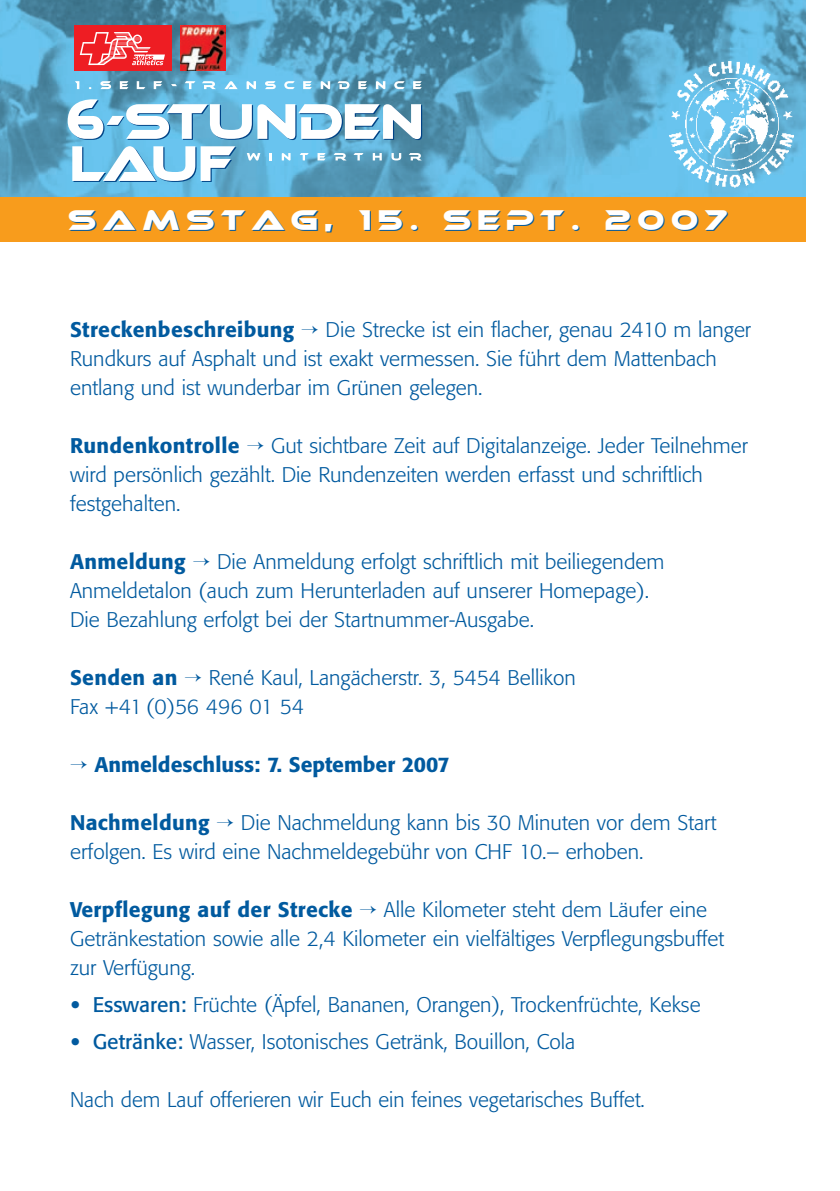
<style>
.page{position:relative;width:840px;height:1191px;background:#fff}
.page>*{position:absolute;margin:0;border:0;box-sizing:border-box;transform-origin:0 0}
.t1{font:27.4px "Ethnocentric";letter-spacing:.25em;color:#015a9f}
.t2{font:300 21px/29px "Formata";color:#015a9f}
.t3{font:500 21px "Formata";color:#015a9f}
.s1{font-weight:500}
.s2{font-family:"Frutiger"}
.s3{font-weight:400}
</style>
<div class="page">
<img style="left:0;top:0;width:805px;height:197px">
<div style="left:0;top:197px;width:805px;height:170px;background:#f89c1c"></div>
<div style="left:0;top:242px;width:839px;height:174px;background:#fff"></div>
<svg style="left:75px;top:81px;width:4px;height:8px"></svg>
<svg style="left:100px;top:81px;width:11px;height:8px"></svg>
<svg style="left:120px;top:81px;width:8px;height:8px"></svg>
<svg style="left:137px;top:81px;width:8px;height:8px"></svg>
<svg style="left:154px;top:81px;width:8px;height:8px"></svg>
<svg style="left:171px;top:84px;width:6px;height:2px"></svg>
<svg style="left:184px;top:81px;width:11px;height:8px"></svg>
<svg style="left:202px;top:81px;width:14px;height:8px"></svg>
<svg style="left:224px;top:81px;width:13px;height:8px"></svg>
<svg style="left:246px;top:81px;width:10px;height:8px"></svg>
<svg style="left:265px;top:81px;width:10px;height:8px"></svg>
<svg style="left:284px;top:81px;width:10px;height:8px"></svg>
<svg style="left:303px;top:81px;width:8px;height:8px"></svg>
<svg style="left:320px;top:81px;width:10px;height:8px"></svg>
<svg style="left:337px;top:81px;width:12px;height:8px"></svg>
<svg style="left:358px;top:81px;width:9px;height:8px"></svg>
<svg style="left:376px;top:81px;width:9px;height:8px"></svg>
<svg style="left:394px;top:81px;width:10px;height:8px"></svg>
<svg style="left:413px;top:81px;width:8px;height:8px"></svg>
<svg style="left:247px;top:153px;width:13px;height:8px"></svg>
<svg style="left:269px;top:153px;width:3px;height:7px"></svg>
<svg style="left:281px;top:153px;width:9px;height:7px"></svg>
<svg style="left:299px;top:153px;width:9px;height:7px"></svg>
<svg style="left:317px;top:153px;width:8px;height:7px"></svg>
<svg style="left:333px;top:153px;width:13px;height:7px"></svg>
<svg style="left:353px;top:153px;width:10px;height:7px"></svg>
<svg style="left:372px;top:153px;width:9px;height:7px"></svg>
<svg style="left:391px;top:153px;width:10px;height:7px"></svg>
<svg style="left:408px;top:153px;width:13px;height:7px"></svg>
<svg style="left:72px;top:146px;width:164px;height:36px"></svg>
<svg style="left:68px;top:95px;width:354px;height:45px"></svg>
<img style="left:646px;top:50px;width:160px;height:157px">
<img style="left:180px;top:26px;width:45px;height:45px">
<div style="left:74px;top:26px;width:98px;height:45px;background:#ee1d23"></div>
<svg style="left:80px;top:32px;width:85px;height:33px"></svg>
<h1 class="t1" style="left:70px;top:207px;width:659px">SAMSTAG, 15. SEPT. 2007</h1>
<p class="t2" style="left:70px;top:315px;width:682px"><span class="s1">Streckenbeschreibung</span> → Die Strecke ist ein flacher, genau 2410 m langer<br>Rundkurs auf Asphalt und ist exakt vermessen. Sie führt dem Mattenbach entlang und ist wunderbar im Grünen gelegen.</p>
<p class="t2" style="left:70px;top:431px;width:678px"><span class="s1">Rundenkontrolle</span> → Gut sichtbare Zeit auf Digitalanzeige. Jeder Teilnehmer wird persönlich gezählt. Die Rundenzeiten werden erfasst und schriftlich festgehalten.</p>
<p class="t2" style="left:70px;top:547px;width:595px"><span class="s1">Anmeldung</span> → Die Anmeldung erfolgt schriftlich mit beiliegendem<br>Anmeldetalon (auch zum Herunterladen auf unserer Homepage).<br>Die Bezahlung erfolgt bei der Startnummer-Ausgabe.</p>
<p class="t2" style="left:70px;top:663px;width:507px"><span class="s1">Senden an</span> → René Kaul, Langächerstr. 3, 5454 Bellikon<br>Fax +41 (0)56 496 01 54</p>
<p class="t3" style="left:70px;top:751px;width:381px">→ Anmeldeschluss: 7. September 2007</p>
<p class="t2" style="left:70px;top:808px;width:647px"><span class="s1">Nachmeldung</span> → Die Nachmeldung kann bis 30 Minuten vor dem Start erfolgen. Es wird eine Nachmeldegebühr von CHF 10.– erhoben.</p>
<p class="t2" style="left:70px;top:895px;width:655px"><span class="s1">Verpflegung auf der Strecke</span> → Alle Kilometer steht dem Läufer eine<br>Getränkestation sowie alle 2,4 Kilometer ein vielfältiges Verpflegungsbuffet zur Verfügung.</p>
<p class="t2" style="left:70px;top:990px;width:631px"><span class="s2">•</span> <span class="s3">Esswaren:</span> Früchte (Äpfel, Bananen, Orangen), Trockenfrüchte, Kekse</p>
<p class="t2" style="left:70px;top:1027px;width:506px"><span class="s2">•</span> <span class="s3">Getränke:</span> Wasser, Isotonisches Getränk, Bouillon, Cola</p>
<p class="t2" style="left:70px;top:1085px;width:576px">Nach dem Lauf offerieren wir Euch ein feines vegetarisches Buffet.</p>
</div>
